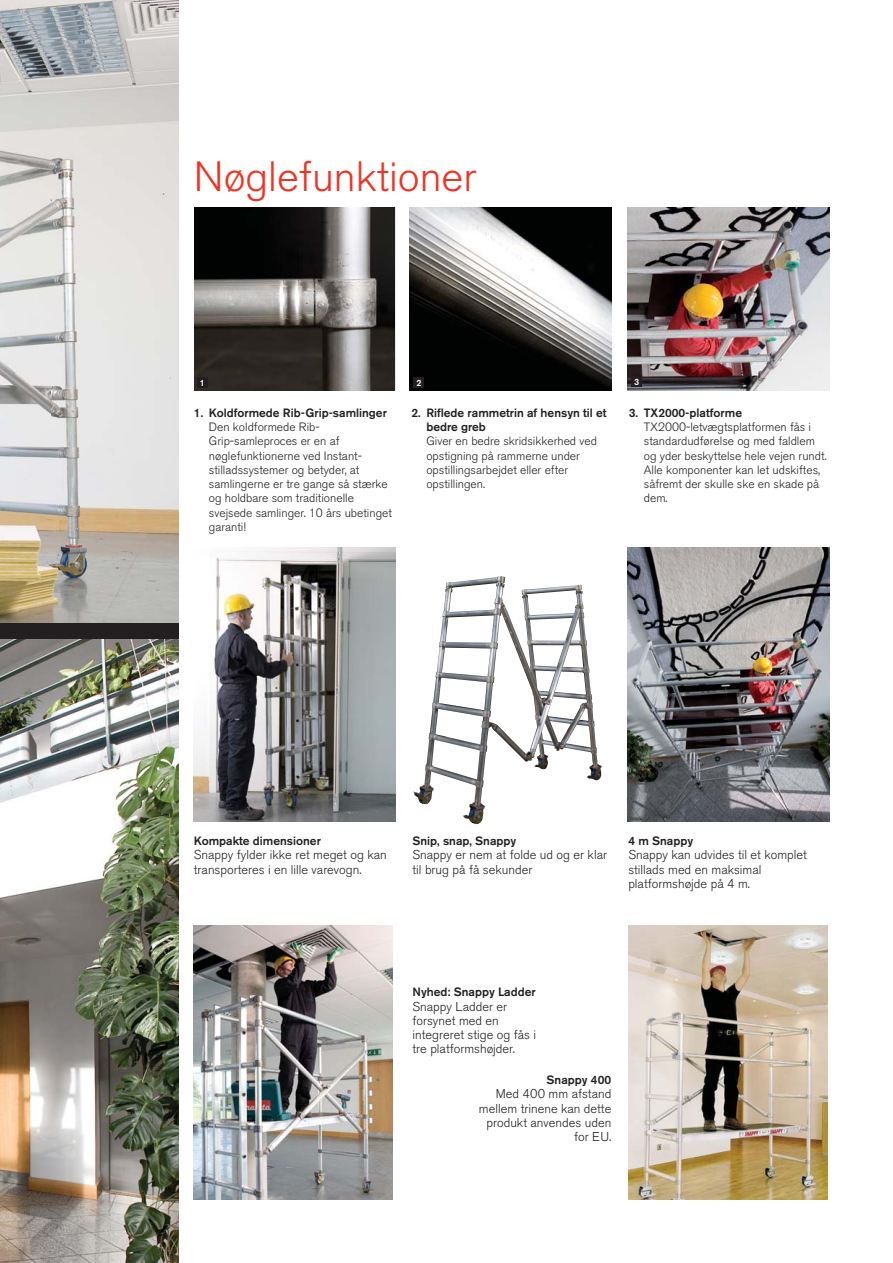
<style>
.page{position:relative;width:893px;height:1263px;background:#fff}
.page>*{position:absolute;margin:0;border:0;box-sizing:border-box;transform-origin:0 0}
.t1{font:300 42px "Akzidenz Grotesk BE";color:#ee3424}
.t2{font:300 12.75px/14.2px "Akzidenz Grotesk BE";color:#231f20}
.t3{font:300 12px/14.2px "Akzidenz Grotesk BE";color:#231f20}
.t4{font:500 12px/14.2px "Akzidenz Grotesk BE";color:#231f20}
.t5{font:500 9px "Akzidenz Grotesk BE";color:#fff}
</style>
<div class="page">
<img style="left:410px;top:207px;width:201px;height:183px">
<img style="left:194px;top:207px;width:201px;height:183px">
<img style="left:0;top:639px;width:179px;height:624px">
<img style="left:628px;top:925px;width:199px;height:274px">
<img style="left:628px;top:207px;width:201px;height:183px">
<div style="left:197px;top:377px;width:11px;height:11px;background:#231f20"></div>
<div style="left:414px;top:377px;width:10px;height:11px;background:#231f20"></div>
<div style="left:631px;top:377px;width:11px;height:10px;background:#231f20"></div>
<img style="left:0;top:0;width:179px;height:624px">
<div style="left:0;top:624px;width:179px;height:15px;background:#231f20"></div>
<img style="left:194px;top:548px;width:201px;height:274px">
<img style="left:413px;top:576px;width:189px;height:248px">
<img style="left:628px;top:548px;width:201px;height:274px">
<img style="left:194px;top:925px;width:199px;height:274px">
<h1 class="t1" style="left:194px;top:162px;width:284px">Nøglefunktioner</h1>
<p class="t5" style="left:200px;top:380px;width:7px">1</p>
<p class="t5" style="left:416px;top:380px;width:7px">2</p>
<p class="t5" style="left:634px;top:379px;width:7px">3</p>
<p class="t4" style="left:194px;top:407px;width:194px">1. Koldformede Rib-Grip-samlinger</p>
<p class="t3" style="left:209px;top:421px;width:185px">Den koldformede Rib-<br>Grip-samleproces er en af nøglefunktionerne ved Instant&shy;stilladssystemer og betyder, at samlingerne er tre gange så stærke og holdbare som traditionelle svejsede samlinger. 10 års ubetinget garanti!</p>
<p class="t4" style="left:426px;top:407px;width:182px;text-indent:-15px">2. Riflede rammetrin af hensyn til et bedre greb</p>
<p class="t3" style="left:426px;top:436px;width:172px">Giver en bedre skridsikkerhed ved opstigning på rammerne under opstillingsarbejdet eller efter opstillingen.</p>
<p class="t4" style="left:629px;top:407px;width:115px">3. TX2000-platforme</p>
<p class="t3" style="left:644px;top:421px;width:184px">TX2000-letvægtsplatformen fås i standardudførelse og med faldlem og yder beskyttelse hele vejen rundt.<br>Alle komponenter kan let udskiftes, såfremt der skulle ske en skade på dem.</p>
<p class="t4" style="left:194px;top:835px;width:128px">Kompakte dimensioner</p>
<p class="t2" style="left:194px;top:849px;width:194px">Snappy fylder ikke ret meget og kan transporteres i en lille varevogn.</p>
<p class="t4" style="left:412px;top:835px;width:105px">Snip, snap, Snappy</p>
<p class="t2" style="left:412px;top:849px;width:196px">Snappy er nem at folde ud og er klar til brug på få sekunder</p>
<p class="t4" style="left:628px;top:835px;width:66px">4 m Snappy</p>
<p class="t2" style="left:628px;top:849px;width:180px">Snappy kan udvides til et komplet stillads med en maksimal platformshøjde på 4 m.</p>
<p class="t4" style="left:412px;top:986px;width:125px">Nyhed: Snappy Ladder</p>
<p class="t2" style="left:412px;top:1001px;width:125px">Snappy Ladder er forsynet med en integreret stige og fås i tre platformshøjder.</p>
<p class="t4" style="left:546px;top:1074px;width:66px">Snappy 400</p>
<p class="t2" style="left:479px;top:1088px;width:134px;text-align:right">Med 400 mm afstand mellem trinene kan dette produkt anvendes uden for EU.</p>
</div>
